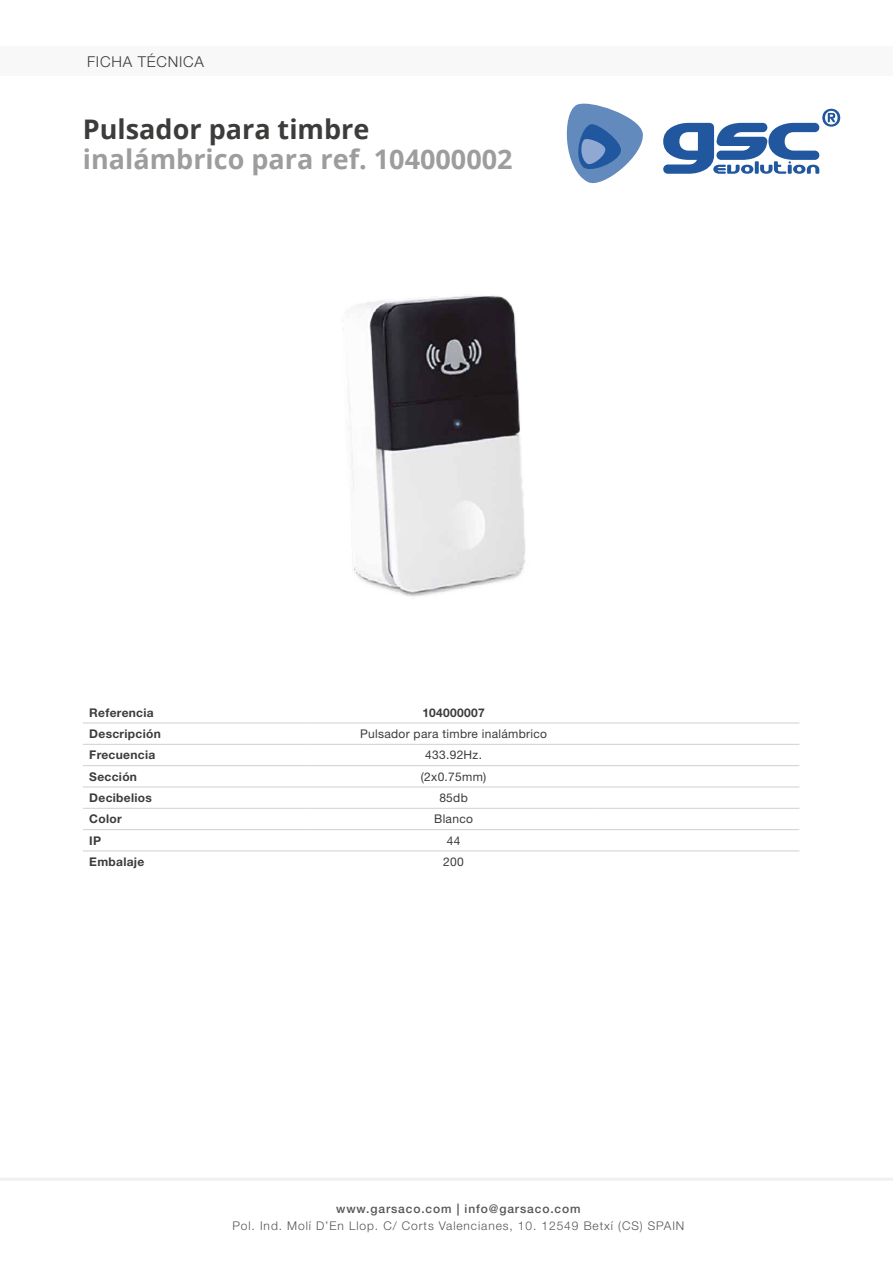
<style>
.page{position:relative;width:893px;height:1263px;background:#fff}
.page>*{position:absolute;margin:0;border:0;box-sizing:border-box;transform-origin:0 0}
.t1{font:700 27px "Open Sans";color:#9d9d9c}
.t2{font:700 27px "Open Sans";color:#3c3c3b}
.t3{font:300 15px "Helvetica Neue LT Std";letter-spacing:.05em;color:#3c3c3b}
.t4{font:700 12px "Helvetica Neue LT Std";letter-spacing:.025em;color:#3c3c3b}
.t5{font:12px "Helvetica Neue LT Std";letter-spacing:.025em;color:#3c3c3b}
.t6{font:300 12px "Helvetica Neue LT Std";letter-spacing:.075em;color:#565555}
.t7{font:500 12px "Helvetica Neue LT Std";letter-spacing:.075em;color:#565555}
</style>
<div class="page">
<svg style="left:663px;top:109px;width:177px;height:65px"></svg>
<svg style="left:566px;top:103px;width:77px;height:81px"></svg>
<hr style="left:0;top:1178px;width:893px;height:3px;background:#f0f0f0">
<div style="left:0;top:47px;width:893px;height:29px;background:#f8f8f8"></div>
<img style="left:343px;top:295px;width:183px;height:304px">
<hr style="left:83px;top:744px;width:225px;height:1px;background:#d0d0d0">
<hr style="left:308px;top:744px;width:291px;height:1px;background:#d0d0d0">
<hr style="left:599px;top:744px;width:200px;height:1px;background:#d0d0d0">
<hr style="left:83px;top:765px;width:225px;height:1px;background:#d0d0d0">
<hr style="left:308px;top:765px;width:291px;height:1px;background:#d0d0d0">
<hr style="left:599px;top:765px;width:200px;height:1px;background:#d0d0d0">
<hr style="left:83px;top:786px;width:225px;height:1px;background:#d0d0d0">
<hr style="left:308px;top:786px;width:291px;height:1px;background:#d0d0d0">
<hr style="left:599px;top:786px;width:200px;height:1px;background:#d0d0d0">
<hr style="left:83px;top:808px;width:225px;height:1px;background:#d0d0d0">
<hr style="left:308px;top:808px;width:291px;height:1px;background:#d0d0d0">
<hr style="left:599px;top:808px;width:200px;height:1px;background:#d0d0d0">
<hr style="left:83px;top:829px;width:225px;height:1px;background:#d0d0d0">
<hr style="left:308px;top:829px;width:291px;height:1px;background:#d0d0d0">
<hr style="left:599px;top:829px;width:200px;height:1px;background:#d0d0d0">
<hr style="left:83px;top:850px;width:225px;height:1px;background:#d0d0d0">
<hr style="left:308px;top:850px;width:291px;height:1px;background:#d0d0d0">
<hr style="left:599px;top:850px;width:200px;height:1px;background:#d0d0d0">
<hr style="left:83px;top:723px;width:225px;height:1px;background:#d0d0d0">
<hr style="left:308px;top:723px;width:291px;height:1px;background:#d0d0d0">
<hr style="left:599px;top:723px;width:200px;height:1px;background:#d0d0d0">
<p class="t3" style="left:87px;top:52px;width:118px">FICHA TÉCNICA</p>
<h1 class="t2" style="left:83px;top:110px;width:288px">Pulsador para timbre</h1>
<h1 class="t1" style="left:83px;top:140px;width:431px">inalámbrico para ref. 104000002</h1>
<p class="t4" style="left:89px;top:705px;width:66px">Referencia</p>
<p class="t4" style="left:422px;top:705px;width:64px">104000007</p>
<p class="t4" style="left:89px;top:726px;width:73px">Descripción</p>
<p class="t5" style="left:360px;top:726px;width:189px">Pulsador para timbre inalámbrico</p>
<p class="t4" style="left:89px;top:747px;width:68px">Frecuencia</p>
<p class="t5" style="left:425px;top:748px;width:58px">433.92Hz.</p>
<p class="t4" style="left:89px;top:769px;width:49px">Sección</p>
<p class="t5" style="left:421px;top:769px;width:67px">(2x0.75mm)</p>
<p class="t4" style="left:89px;top:790px;width:64px">Decibelios</p>
<p class="t5" style="left:439px;top:790px;width:30px">85db</p>
<p class="t4" style="left:89px;top:811px;width:34px">Color</p>
<p class="t5" style="left:434px;top:812px;width:40px">Blanco</p>
<p class="t4" style="left:89px;top:833px;width:13px">IP</p>
<p class="t5" style="left:447px;top:833px;width:15px">44</p>
<p class="t4" style="left:89px;top:854px;width:57px">Embalaje</p>
<p class="t5" style="left:443px;top:854px;width:22px">200</p>
<p class="t7" style="left:336px;top:1202px;width:246px">www.garsaco.com | info@garsaco.com</p>
<p class="t6" style="left:232px;top:1218px;width:453px">Pol. Ind. Molí D’En Llop. C/ Corts Valencianes, 10. 12549 Betxí (CS) SPAIN</p>
</div>
